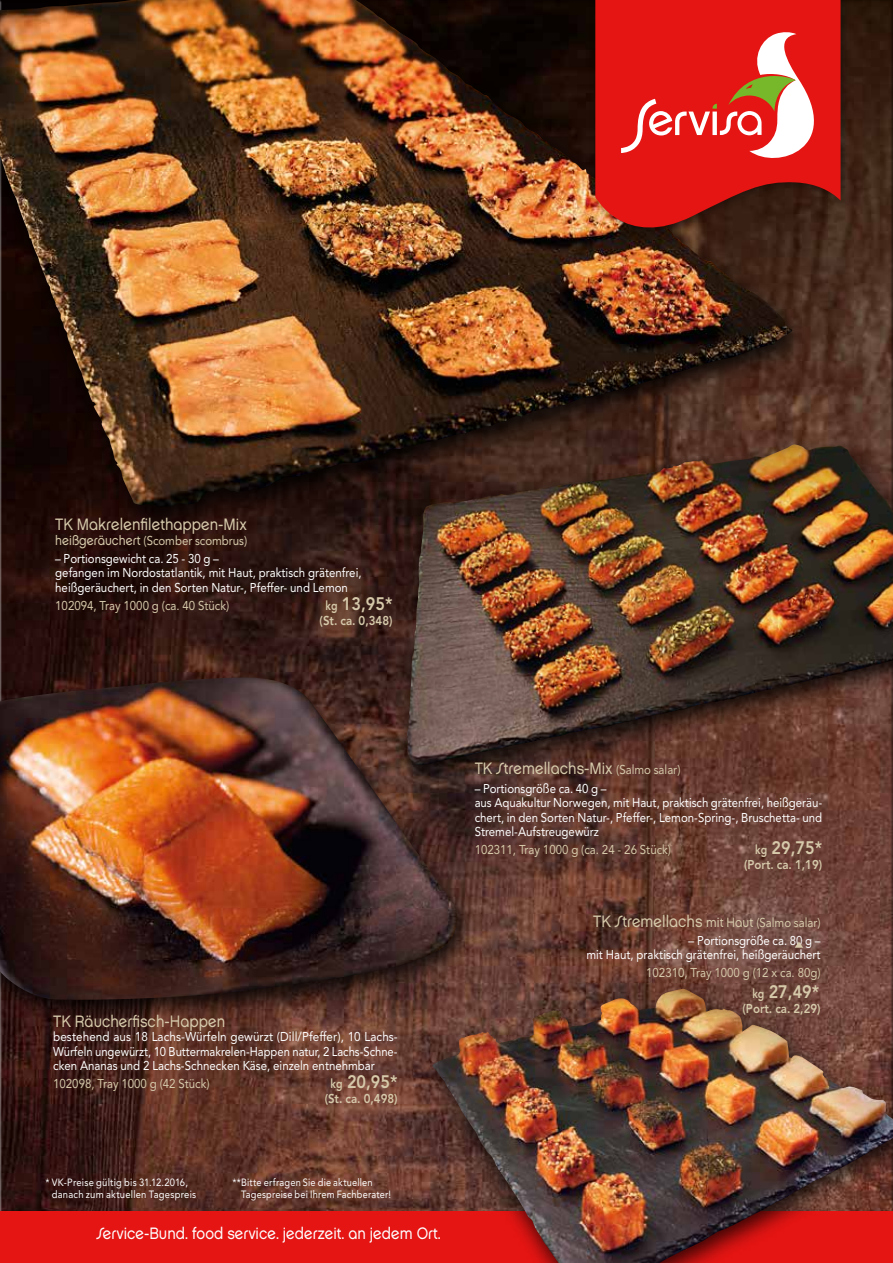
<style>
.page{position:relative;width:893px;height:1263px;background:#fff}
.page>*{position:absolute;margin:0;border:0;box-sizing:border-box;transform-origin:0 0}
.t1{font:800 18px "Avenir LT Std";color:#d6caab;scale:.9 1}
.t2{font:16.5px "Service Bund Chalet";color:#d6caab;scale:.9 1}
.t3{font:16.5px "Service Bund Chalet";color:#fff;scale:.9 1}
.t4{font:12.75px/14.2px "Avenir LT Std";color:#fff;scale:.9 1}
.t5{font:12.75px/14.2px "Avenir LT Std";color:#fff;text-align:justify;scale:.92 1}
.t6{font:12.75px "Avenir LT Std";color:#d6caab;scale:.9 1}
.t7{font:800 12.75px "Avenir LT Std";color:#d6caab;scale:.9 1}
.t8{font:10.5px/12px "Avenir LT Std";letter-spacing:.02em;color:#fff;scale:.88 1}
.t9{font:10.5px/12px "Avenir LT Std";letter-spacing:.02em;color:#fff;scale:.9 1}
.s1{font-family:"Service Bund Chalet";font-size:13.5px}
.s2{font-size:12.75px}
.s3{font-family:"Avenir LT Std";font-size:12.75px}
.s4{font-size:13.5px}
</style>
<div class="page">
<div style="left:0;top:0;width:893px;height:1263px;background:#000;opacity:.42"></div>
<div style="left:0;top:1207px;width:893px;height:56px;background:#000;opacity:.45"></div>
<div style="left:0;top:1212px;width:893px;height:51px;background:#e41513"></div>
<div style="left:391px;top:435px;width:502px;height:356px;background:#000;opacity:.85"></div>
<img style="left:407px;top:533px;width:387px;height:232px">
<div style="left:0;top:0;width:812px;height:533px;background:#000;opacity:.85"></div>
<img style="left:0;top:0;width:379px;height:507px">
<div style="left:0;top:667px;width:478px;height:359px;background:#000;opacity:.85"></div>
<img style="left:0;top:677px;width:462px;height:323px">
<div style="left:419px;top:979px;width:474px;height:284px;background:#000;opacity:.75"></div>
<img style="left:432px;top:992px;width:237px;height:191px">
<div style="left:589px;top:0;width:262px;height:238px;background:#000;opacity:.4"></div>
<svg style="left:595px;top:0;width:246px;height:250px;background:#a61b14"></svg>
<svg style="left:621px;top:31px;width:222px;height:140px;background:#e3403a"></svg>
<svg style="left:795px;top:941px;width:8px;height:7px"></svg>
<p class="t2" style="left:55px;top:514px;width:214px">TK Makrelenfilethappen-Mix</p>
<p class="t6" style="left:55px;top:533px;width:215px"><span class="s1">heißgeräuchert</span> (Scomber scombrus)</p>
<p class="t4" style="left:55px;top:552px;width:342px">– Portionsgewicht ca. 25 - 30 g –<br>gefangen im Nordostatlantik, mit Haut, praktisch grätenfrei, heißgeräuchert, in den Sorten Natur-, Pfeffer- und Lemon</p>
<p class="t6" style="left:55px;top:598px;width:195px">102094, Tray 1000 g (ca. 40 Stück)</p>
<h1 class="t1" style="left:326px;top:593px;width:76px"><span class="s2">kg</span> 13,95*</h1>
<p class="t7" style="left:320px;top:613px;width:83px">(St. ca. 0,348)</p>
<p class="t2" style="left:53px;top:1011px;width:193px">TK Räucherfisch-Happen</p>
<p class="t5" style="left:53px;top:1030px;width:376px">bestehend aus 18 Lachs-Würfeln gewürzt (Dill/Pfeffer), 10 Lachs-Würfeln ungewürzt, 10 Buttermakrelen-Happen natur, 2 Lachs-Schne&shy;cken Ananas und 2 Lachs-Schnecken Käse, einzeln entnehmbar</p>
<p class="t6" style="left:53px;top:1076px;width:176px">102098, Tray 1000 g (42 Stück)</p>
<h1 class="t1" style="left:331px;top:1071px;width:76px"><span class="s2">kg</span> 20,95*</h1>
<p class="t7" style="left:325px;top:1091px;width:83px">(St. ca. 0,498)</p>
<p class="t9" style="left:52px;top:1176px;width:162px;text-indent:-6px">* VK-Preise gültig bis 31.12.2016, danach zum aktuellen Tagespreis</p>
<p class="t8" style="left:241px;top:1176px;width:172px;text-indent:-9px">**Bitte erfragen Sie die aktuellen<br>Tagespreise bei Ihrem Fachberater!</p>
<p class="t3" style="left:97px;top:1223px;width:384px">Service-Bund. food service. jederzeit. an jedem Ort.</p>
<p class="t2" style="left:475px;top:758px;width:230px">TK Stremellachs-Mix <span class="s3">(Salmo salar)</span></p>
<p class="t4" style="left:475px;top:781px;width:388px">– Portionsgröße ca. 40 g –<br>aus Aquakultur Norwegen, mit Haut, praktisch grätenfrei, heißgeräu&shy;chert, in den Sorten Natur-, Pfeffer-, Lemon-Spring-, Bruschetta- und Stremel-Aufstreugewürz</p>
<p class="t6" style="left:475px;top:842px;width:220px">102311, Tray 1000 g (ca. 24 - 26 Stück)</p>
<h1 class="t1" style="left:755px;top:837px;width:76px"><span class="s2">kg</span> 29,75*</h1>
<p class="t7" style="left:744px;top:857px;width:88px">(Port. ca. 1,19)</p>
<p class="t2" style="left:593px;top:911px;width:254px">TK Stremellachs <span class="s4">mit Haut</span> <span class="s3">(Salmo salar)</span></p>
<p class="t4" style="left:586px;top:934px;width:262px;text-align:right">– Portionsgröße ca. 80 g –<br>mit Haut, praktisch grätenfrei, heißgeräuchert</p>
<p class="t6" style="left:646px;top:965px;width:195px">102310, Tray 1000 g (12 x ca. 80g)</p>
<h1 class="t1" style="left:752px;top:981px;width:76px"><span class="s2">kg</span> 27,49*</h1>
<p class="t7" style="left:743px;top:1001px;width:88px">(Port. ca. 2,29)</p>
</div>
